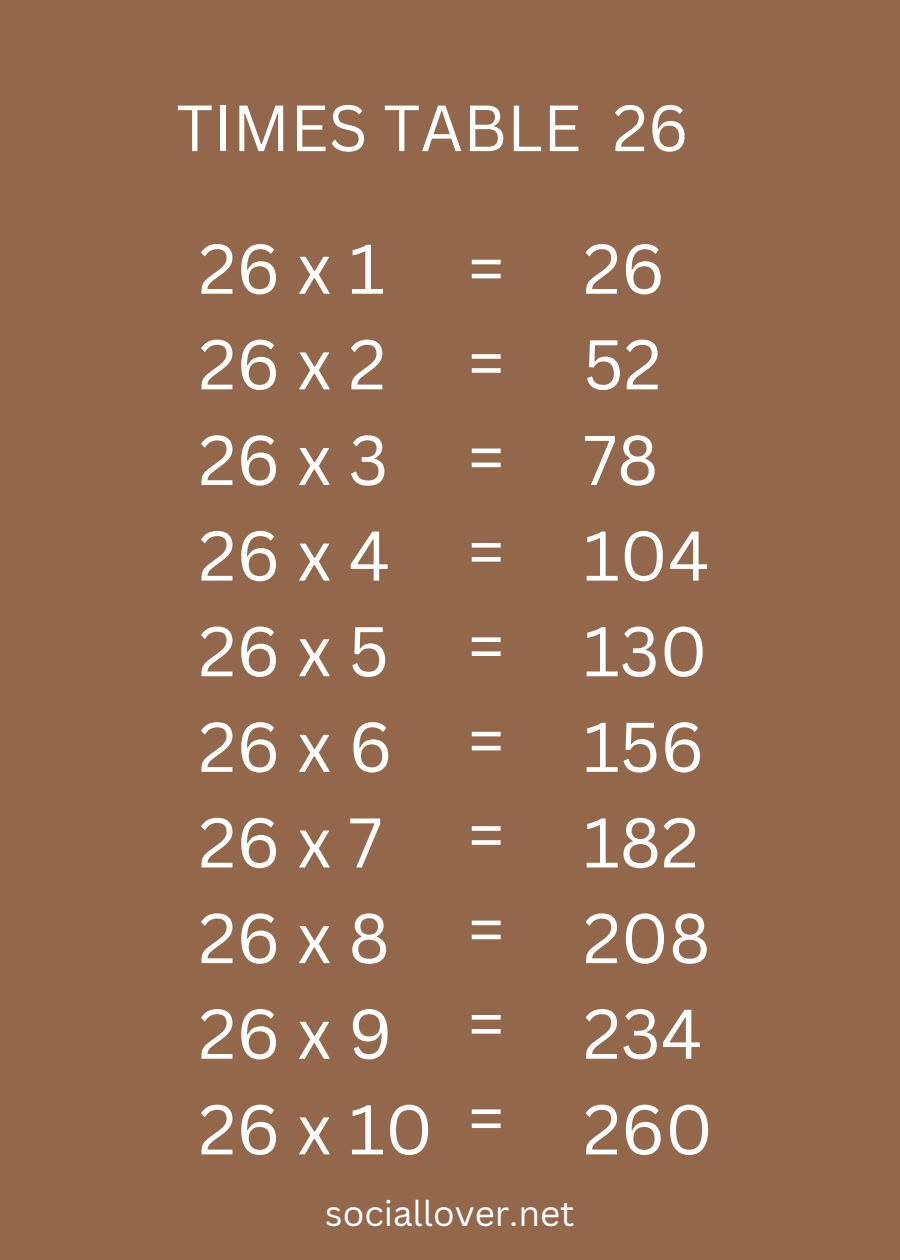
<style>
.page{position:relative;width:900px;height:1260px;background:#92674c}
.page>*{position:absolute;margin:0;border:0;box-sizing:border-box;transform-origin:0 0}
.t1{font:68.75px/95.5px "Canva Sans";letter-spacing:.245em;color:#fff}
.t2{font:68.75px/95.5px "Canva Sans";color:#fff}
.t3{font:63.75px "Canva Sans";color:#fff}
.t4{font:35px "Canva Sans";color:#fff}
</style>
<div class="page">
<p class="t3" style="left:176px;top:83px;width:514px">TIMES TABLE 26</p>
<h1 class="t1" style="left:199px;top:219px;width:236px">26x1<br>26x2<br>26x3<br>26x4<br>26x5<br>26x6<br>26x7<br>26x8<br>26x9<br>26 x 10</h1>
<h2 class="t2" style="left:467px;top:219px;width:39px">=</h2>
<p class="t2" style="left:467px;top:314px;width:39px">=</p>
<p class="t2" style="left:467px;top:408px;width:39px">=</p>
<p class="t2" style="left:467px;top:502px;width:39px">=</p>
<p class="t2" style="left:467px;top:597px;width:39px">=</p>
<p class="t2" style="left:467px;top:691px;width:39px">=</p>
<p class="t2" style="left:467px;top:786px;width:39px">=</p>
<p class="t2" style="left:467px;top:880px;width:39px">=</p>
<p class="t2" style="left:467px;top:974px;width:39px">=</p>
<p class="t2" style="left:467px;top:1069px;width:39px">=</p>
<p class="t2" style="left:583px;top:219px;width:132px">26<br>52<br>78<br>104<br>130<br>156<br>182<br>208<br>234<br>260</p>
<h2 class="t4" style="left:325px;top:1188px;width:251px">sociallover.net</h2>
</div>
